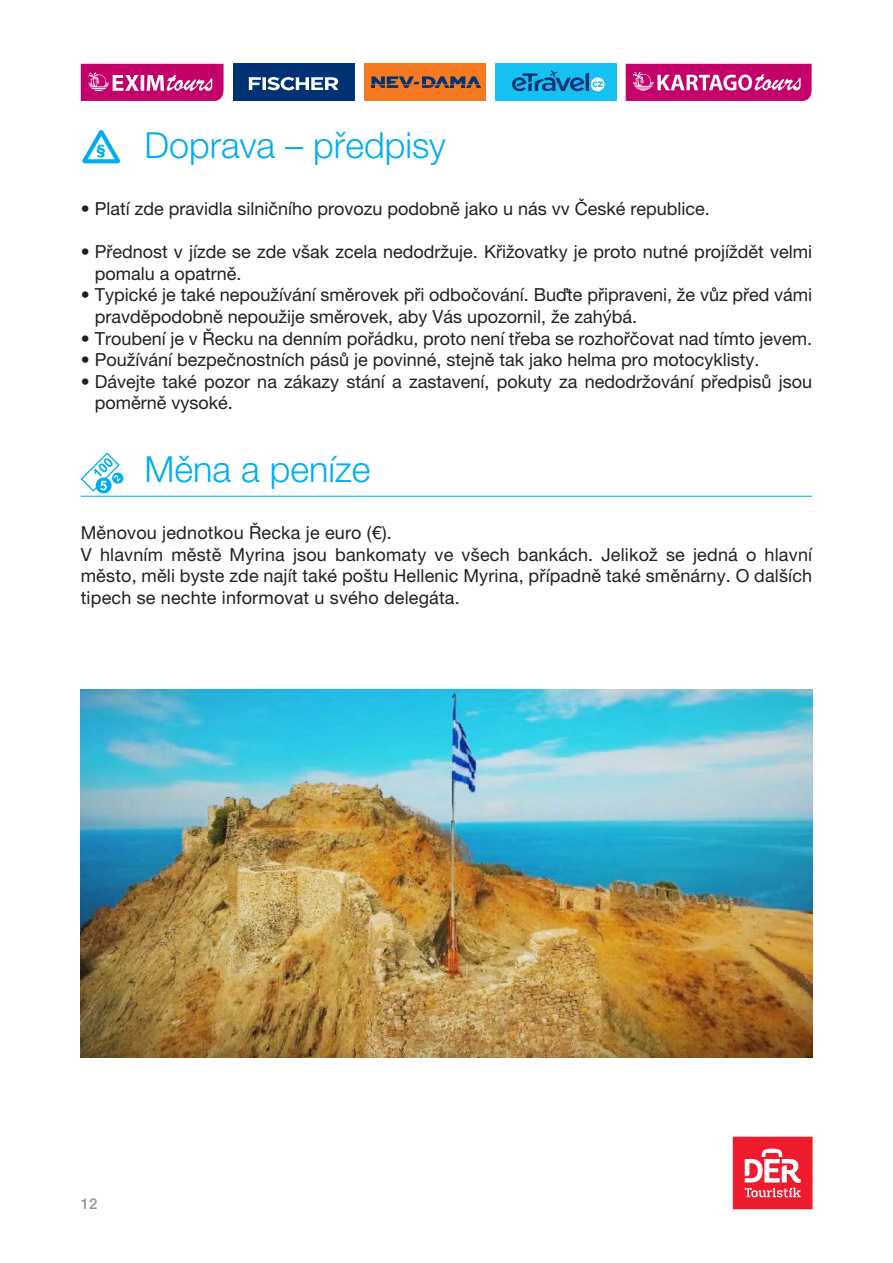
<style>
.page{position:relative;width:893px;height:1263px;background:#fff}
.page>*{position:absolute;margin:0;border:0;box-sizing:border-box;transform-origin:0 0}
.t1{font:300 36px "Helvetica Neue CE";color:#00aeef}
.t2{font:18px/21.6px "Helvetica Neue CE";color:#231f20}
.t3{font:500 15px "Helvetica Neue CE";color:#939598}
.s1{font-family:"Myriad Pro";font-weight:900;font-size:16.65px}
</style>
<div class="page">
<div style="left:233px;top:64px;width:121px;height:37px;background:#013374"></div>
<svg style="left:248px;top:77px;width:91px;height:13px"></svg>
<div style="left:364px;top:64px;width:121px;height:37px;background:#f47921"></div>
<svg style="left:371px;top:76px;width:110px;height:12px"></svg>
<div style="left:495px;top:64px;width:121px;height:37px;background:#15c0f2"></div>
<svg style="left:512px;top:71px;width:93px;height:20px"></svg>
<svg style="left:81px;top:64px;width:143px;height:37px;background:#cd2b83"></svg>
<svg style="left:626px;top:64px;width:186px;height:37px;background:#ce2c84"></svg>
<div style="left:733px;top:1137px;width:79px;height:72px;background:#ee1b2d"></div>
<svg style="left:745px;top:1148px;width:56px;height:49px"></svg>
<hr style="left:81px;top:496px;width:731px;height:1px;background:#00aeef">
<svg style="left:82px;top:130px;width:39px;height:34px"></svg>
<svg style="left:81px;top:453px;width:42px;height:40px"></svg>
<img style="left:81px;top:689px;width:731px;height:368px">
<h1 class="t1" style="left:96px;top:124px;width:351px"><span class="s1">§</span> Doprava – předpisy</h1>
<p class="t2" style="left:81px;top:198px;width:631px">• Platí zde pravidla silničního provozu podobně jako u nás vv České republice.</p>
<p class="t2" style="left:95px;top:241px;width:719px;text-indent:-14px">• Přednost v jízde se zde však zcela nedodržuje. Křižovatky je proto nutné projíždět velmi pomalu a opatrně.</p>
<p class="t2" style="left:95px;top:284px;width:719px;text-indent:-14px">• Typické je také nepoužívání směrovek při odbočování. Buďte připraveni, že vůz před vámi pravděpodobně nepoužije směrovek, aby Vás upozornil, že zahýbá.</p>
<p class="t2" style="left:81px;top:327px;width:733px">• Troubení je v Řecku na denním pořádku, proto není třeba se rozhořčovat nad tímto jevem.</p>
<p class="t2" style="left:81px;top:349px;width:680px">• Používání bezpečnostních pásů je povinné, stejně tak jako helma pro motocyklisty.</p>
<p class="t2" style="left:95px;top:371px;width:719px;text-indent:-14px">• Dávejte také pozor na zákazy stání a zastavení, pokuty za nedodržování předpisů jsou poměrně vysoké.</p>
<h1 class="t1" style="left:145px;top:448px;width:228px">Měna a peníze</h1>
<p class="t2" style="left:81px;top:522px;width:733px">Měnovou jednotkou Řecka je euro (€).<br>V hlavním městě Myrina jsou bankomaty ve všech bankách. Jelikož se jedná o hlavní město, měli byste zde najít také poštu Hellenic Myrina, případně také směnárny. O dalších tipech se nechte informovat u svého delegáta.</p>
<p class="t3" style="left:81px;top:1194px;width:18px">12</p>
</div>
